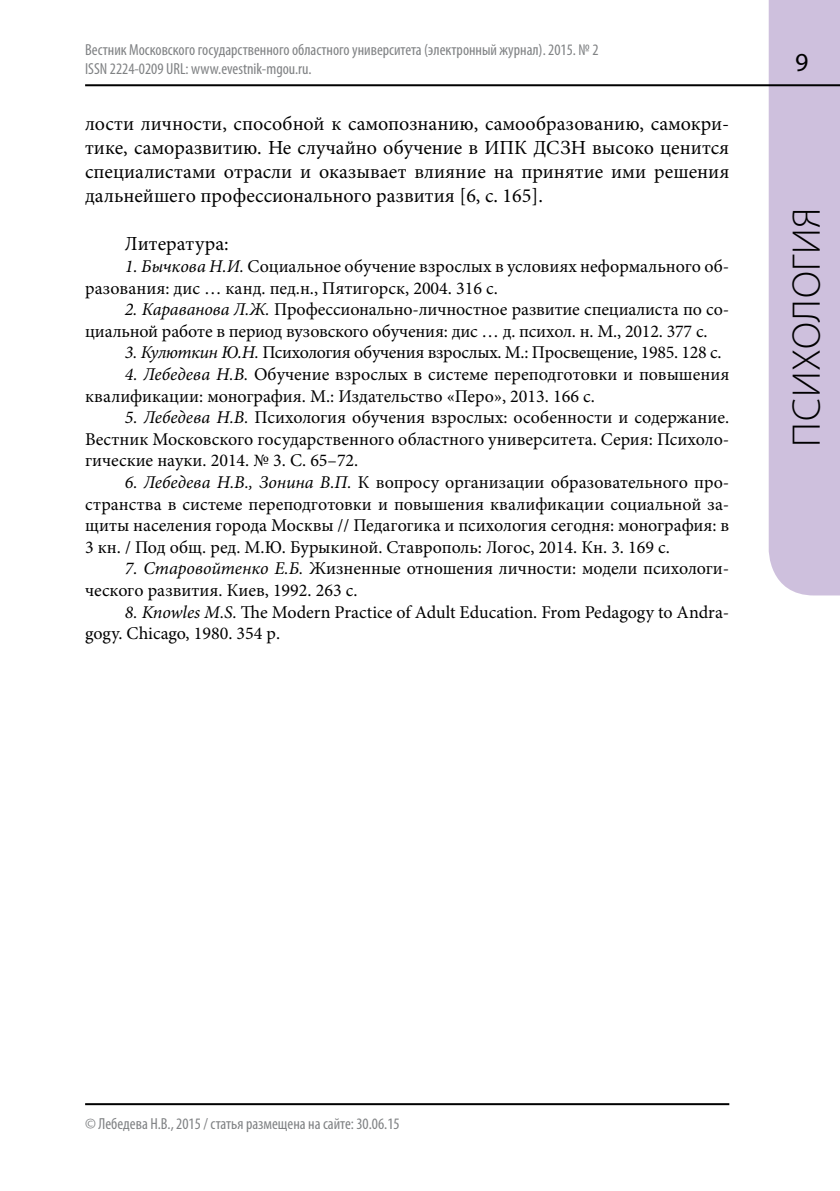
<style>
.page{position:relative;width:840px;height:1191px;background:#fff}
.page>*{position:absolute;margin:0;border:0;box-sizing:border-box;transform-origin:0 0}
.t1{font:300 40px "Myriad Pro";letter-spacing:.02em;color:#000}
.t2{font:20px/24px "Minion Pro";color:#000;text-align:justify}
.t3{font:18px/21.6px "Minion Pro";color:#000}
.t4{font:18px "Minion Pro";letter-spacing:-.02em;color:#000}
.t5{font:condensed 16px/19.2px "Myriad Pro";color:#808284}
.s1{font-style:italic}
</style>
<div class="page">
<div style="left:768px;top:0;width:71px;height:595px;background:#cec0dd"></div>
<hr style="left:85px;top:84px;width:754px;height:2px;background:#000">
<hr style="left:85px;top:1103px;width:644px;height:2px;background:#000">
<p class="t5" style="left:85px;top:39px;width:514px">Вестник Московского государственного областного университета (электронный журнал). 2015. № 2<br>ISSN 2224-0209 URL: www.evestnik-mgou.ru.</p>
<p class="t2" style="left:85px;top:112px;width:645px">лости личности, способной к самопознанию, самообразованию, самокри&shy;тике, саморазвитию. Не случайно обучение в ИПК ДСЗН высоко ценится специалистами отрасли и оказывает влияние на принятие ими решения дальнейшего профессионального развития [6, с. 165].</p>
<p class="t2" style="left:125px;top:232px;width:105px">Литература:</p>
<p class="t3" style="left:85px;top:255px;width:645px;text-indent:40px"><span class="s1">1. Бычкова Н.И.</span> Социальное обучение взрослых в условиях неформального об&shy;разования: дис … канд. пед.н., Пятигорск, 2004. 316 с.</p>
<p class="t3" style="left:85px;top:299px;width:645px;text-indent:40px"><span class="s1">2. Караванова Л.Ж.</span> Профессионально-личностное развитие специалиста по со&shy;циальной работе в период вузовского обучения: дис … д. психол. н. М., 2012. 377 с.</p>
<p class="t4" style="left:125px;top:340px;width:598px"><span class="s1">3. Кулюткин Ю.Н.</span> Психология обучения взрослых. М.: Просвещение, 1985. 128 с.</p>
<p class="t3" style="left:85px;top:363px;width:645px;text-indent:40px"><span class="s1">4. Лебедева Н.В.</span> Обучение взрослых в системе переподготовки и повышения квалификации: монография. М.: Издательство «Перо», 2013. 166 с.</p>
<p class="t3" style="left:85px;top:407px;width:645px;text-align:justify;text-indent:40px"><span class="s1">5. Лебедева Н.В.</span> Психология обучения взрослых: особенности и содержание.<br>Вестник Московского государственного областного университета. Серия: Психоло&shy;гические науки. 2014. № 3. С. 65–72.</p>
<p class="t3" style="left:85px;top:471px;width:645px;text-align:justify;text-indent:40px"><span class="s1">6. Лебедева Н.В., Зонина В.П.</span> К вопросу организации образовательного про&shy;странства в системе переподготовки и повышения квалификации социальной за&shy;щиты населения города Москвы // Педагогика и психология сегодня: монография: в 3 кн. / Под общ. ред. М.Ю. Бурыкиной. Ставрополь: Логос, 2014. Кн. 3. 169 с.</p>
<p class="t3" style="left:85px;top:558px;width:645px;text-indent:40px"><span class="s1">7. Старовойтенко Е.Б.</span> Жизненные отношения личности: модели психологи&shy;ческого развития. Киев, 1992. 263 с.</p>
<p class="t3" style="left:85px;top:601px;width:645px;text-indent:40px"><span class="s1">8. Knowles M.S.</span> The Modern Practice of Adult Education. From Pedagogy to Andra&shy;gogy. Chicago, 1980. 354 р.</p>
<h1 class="t1" style="left:782px;top:446px;width:241px;rotate:-90deg">психология</h1>
<p class="t5" style="left:85px;top:1114px;width:316px">© Лебедева Н.В., 2015 / статья размещена на сайте: 30.06.15</p>
</div>
